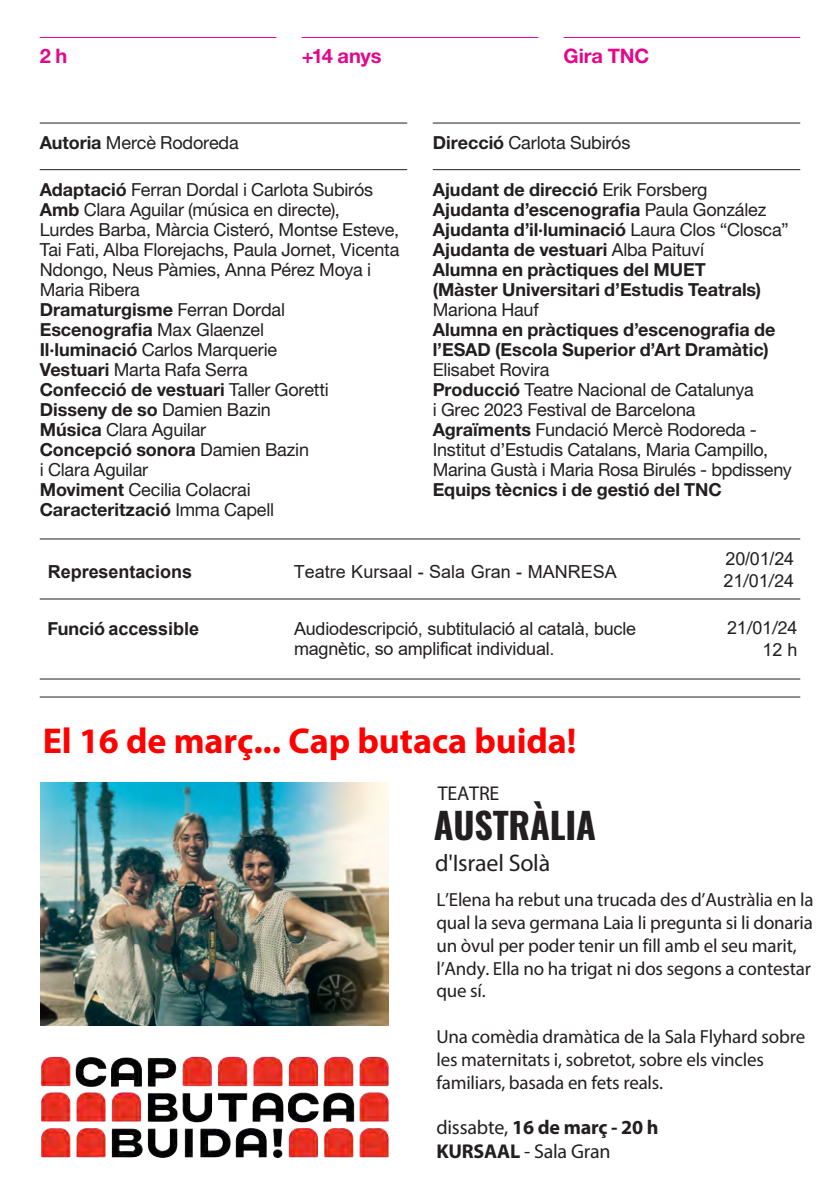
<style>
.page{position:relative;width:840px;height:1191px;background:#fff}
.page>*{position:absolute;margin:0;border:0;box-sizing:border-box;transform-origin:0 0}
.t1{font:700 36px "Myriad Pro";color:#f00}
.t2{font:700 36px "Oswald";letter-spacing:-.005em;color:#231f20}
.t3{font:24px "Myriad Pro";letter-spacing:-.01em;color:#231f20}
.t4{font:700 20px/24px "Myriad Pro";letter-spacing:-.01em;color:#231f20}
.Listado_filete_rosa{font:700 20px "Helvetica Neue LT Pro";letter-spacing:-.01em;color:#e2078c}
.t5{font:20px "Myriad Pro";letter-spacing:-.01em;color:#231f20}
.t6{font:19px/22.8px "Myriad Pro";letter-spacing:-.01em;color:#231f20}
.Listado_filete_negro_-_bold{font:18px/20px "Helvetica Neue LT Pro";letter-spacing:-.01em;color:#231f20}
.Listado_filete_negro_-_bold-2{font:700 18px/20px "Helvetica Neue LT Pro";color:#231f20}
.correccions{font:18px/21.6px "Arial";letter-spacing:-.01em;color:#231f20}
.t7{font:700 18px "Arial";letter-spacing:-.005em;color:#231f20}
.s1{font-weight:700}
.s2{font-weight:400}
.s3{font-family:"Helvetica Neue LT Pro"}
</style>
<div class="page">
<hr style="left:40px;top:37px;width:236px;height:1px;background:#e2078c">
<hr style="left:301px;top:37px;width:237px;height:1px;background:#e2078c">
<hr style="left:563px;top:37px;width:236px;height:1px;background:#e2078c">
<hr style="left:40px;top:169px;width:367px;height:1px;background:#231f20">
<hr style="left:432px;top:169px;width:367px;height:1px;background:#231f20">
<hr style="left:40px;top:123px;width:367px;height:1px;background:#231f20">
<hr style="left:432px;top:123px;width:367px;height:1px;background:#231f20">
<hr style="left:40px;top:538px;width:759px;height:1px;background:#231f20">
<hr style="left:40px;top:598px;width:759px;height:1px;background:#231f20">
<hr style="left:40px;top:678px;width:759px;height:1px;background:#231f20">
<hr style="left:40px;top:696px;width:759px;height:1px;background:#231f20">
<img style="left:40px;top:782px;width:348px;height:243px">
<img style="left:41px;top:1056px;width:348px;height:102px">
<p class="Listado_filete_rosa" style="left:40px;top:44px;width:29px">2 h</p>
<p class="Listado_filete_rosa" style="left:301px;top:44px;width:81px">+14 anys</p>
<p class="Listado_filete_rosa" style="left:563px;top:44px;width:87px">Gira TNC</p>
<p class="Listado_filete_negro_-_bold" style="left:40px;top:132px;width:200px"><span class="s1">Autoria</span> Mercè Rodoreda</p>
<p class="Listado_filete_negro_-_bold" style="left:432px;top:132px;width:199px"><span class="s1">Direcció</span> Carlota Subirós</p>
<p class="Listado_filete_negro_-_bold" style="left:40px;top:179px;width:361px"><span class="s1">Adaptació</span> Ferran Dordal i Carlota Subirós<br><span class="s1">Amb</span> Clara Aguilar (música en directe),<br>Lurdes Barba, Màrcia Cisteró, Montse Esteve,<br>Tai Fati, Alba Florejachs, Paula Jornet, Vicenta<br>Ndongo, Neus Pàmies, Anna Pérez Moya i<br>Maria Ribera<br><span class="s1">Dramaturgisme</span> Ferran Dordal<br><span class="s1">Escenografia</span> Max Glaenzel<br><span class="s1">Il·luminació</span> Carlos Marquerie<br><span class="s1">Vestuari</span> Marta Rafa Serra<br><span class="s1">Confecció de vestuari</span> Taller Goretti<br><span class="s1">Disseny de so</span> Damien Bazin<br><span class="s1">Música</span> Clara Aguilar<br><span class="s1">Concepció sonora</span> Damien Bazin<br>i Clara Aguilar<br><span class="s1">Moviment</span> Cecilia Colacrai<br><span class="s1">Caracterització</span> Imma Capell</p>
<p class="Listado_filete_negro_-_bold-2" style="left:432px;top:179px;width:360px">Ajudant de direcció <span class="s2">Erik Forsberg<br></span>Ajudanta d’escenografia <span class="s2">Paula González </span>Ajudanta d’il·luminació <span class="s2">Laura Clos “Closca” </span>Ajudanta de vestuari <span class="s2">Alba Paituví<br></span>Alumna en pràctiques del MUET<br>(Màster Universitari d’Estudis Teatrals)<br><span class="s2">Mariona Hauf<br></span>Alumna en pràctiques d’escenografia de l’ESAD (Escola Superior d’Art Dramàtic)<br><span class="s2">Elisabet Rovira<br></span>Producció <span class="s2">Teatre Nacional de Catalunya<br>i Grec 2023 Festival de Barcelona </span>Agraïments <span class="s2">Fundació Mercè Rodoreda - Institut d’Estudis Catalans, Maria Campillo, Marina Gustà i Maria Rosa Birulés - bpdisseny </span>Equips tècnics i de gestió del TNC</p>
<p class="t7" style="left:48px;top:558px;width:146px">Representacions</p>
<p class="correccions" style="left:293px;top:561px;width:324px">Teatre Kursaal - Sala Gran - MANRESA</p>
<p class="correccions" style="left:294px;top:618px;width:343px;line-height:20px">Audiodescripció, subtitulació al català, bucle magnètic, so amplificat individual.</p>
<h1 class="t1" style="left:43px;top:717px;width:535px">El 16 de març... Cap butaca buida!</h1>
<p class="t5" style="left:437px;top:781px;width:63px">TEATRE</p>
<h1 class="t2" style="left:433px;top:807px;width:163px">AUSTRÀLIA</h1>
<h2 class="t3" style="left:435px;top:848px;width:117px">d'Israel Solà</h2>
<p class="correccions" style="left:723px;top:547px;width:72px">20/01/24<br>21<span class="s3">/</span>01<span class="s3">/2</span>4</p>
<p class="correccions" style="left:726px;top:617px;width:72px;text-align:right">21<span class="s3">/</span>01<span class="s3">/2</span>4<br>12 h</p>
<p class="t6" style="left:436px;top:888px;width:378px">L’Elena ha rebut una trucada des d’Austràlia en la qual la seva germana Laia li pregunta si li donaria un òvul per poder tenir un fill amb el seu marit, l’Andy. Ella no ha trigat ni dos segons a contestar que sí.</p>
<p class="t6" style="left:436px;top:1024px;width:370px">Una comèdia dramàtica de la Sala Flyhard sobre les maternitats i, sobretot, sobre els vincles familiars, basada en fets reals.</p>
<p class="t4" style="left:436px;top:1114px;width:223px"><span class="s2">dissabte,</span> 16 de març - 20 h<br>KURSAAL <span class="s2">- Sala Gran</span></p>
</div>
